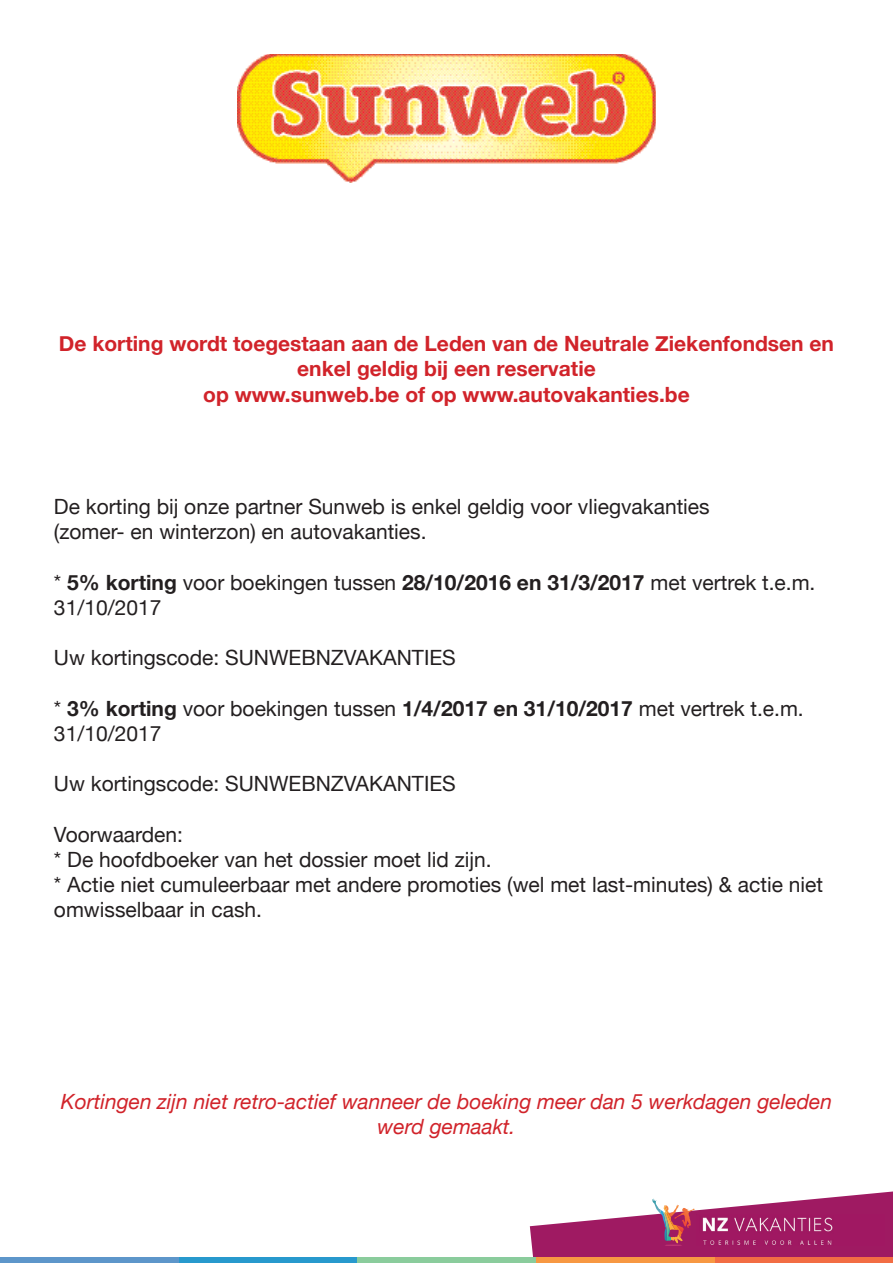
<style>
.page{position:relative;width:893px;height:1263px;background:#fff}
.page>*{position:absolute;margin:0;border:0;box-sizing:border-box;transform-origin:0 0}
.t1{font:21px/25.2px "Helvetica Neue";color:#231f20}
.t2{font:700 21px/25.2px "Helvetica Neue";color:#d1232a;text-align:center}
.t3{font:italic 21px/25.2px "Helvetica Neue";color:#d1232a;text-align:center}
.s1{font-weight:700}
</style>
<div class="page">
<img style="left:237px;top:54px;width:419px;height:129px">
<div style="left:357px;top:1257px;width:179px;height:6px;background:#8acc9c"></div>
<div style="left:179px;top:1257px;width:178px;height:6px;background:#2899cd"></div>
<div style="left:0;top:1257px;width:179px;height:6px;background:#5d96ca"></div>
<svg style="left:530px;top:1191px;width:363px;height:72px"></svg>
<p class="t2" style="left:59px;top:332px;width:777px">De korting wordt toegestaan aan de Leden van de Neutrale Ziekenfondsen en enkel geldig bij een reservatie<br>op www.sunweb.be of op www.autovakanties.be</p>
<p class="t1" style="left:54px;top:495px;width:657px">De korting bij onze partner Sunweb is enkel geldig voor vliegvakanties (zomer- en winterzon) en autovakanties.</p>
<p class="t1" style="left:54px;top:571px;width:763px">* <span class="s1">5% korting</span> voor boekingen tussen <span class="s1">28/10/2016 en 31/3/2017</span> met vertrek t.e.m.<br>31/10/2017</p>
<p class="t1" style="left:54px;top:646px;width:403px">Uw kortingscode: SUNWEBNZVAKANTIES</p>
<p class="t1" style="left:54px;top:697px;width:751px">* <span class="s1">3% korting</span> voor boekingen tussen <span class="s1">1/4/2017 en 31/10/2017</span> met vertrek t.e.m.<br>31/10/2017</p>
<p class="t1" style="left:54px;top:772px;width:403px">Uw kortingscode: SUNWEBNZVAKANTIES</p>
<p class="t1" style="left:54px;top:823px;width:771px">Voorwaarden:<br>* De hoofdboeker van het dossier moet lid zijn.<br>* Actie niet cumuleerbaar met andere promoties (wel met last-minutes) &amp; actie niet omwisselbaar in cash.</p>
<p class="t3" style="left:61px;top:1090px;width:773px">Kortingen zijn niet retro-actief wanneer de boeking meer dan 5 werkdagen geleden werd gemaakt.</p>
</div>
